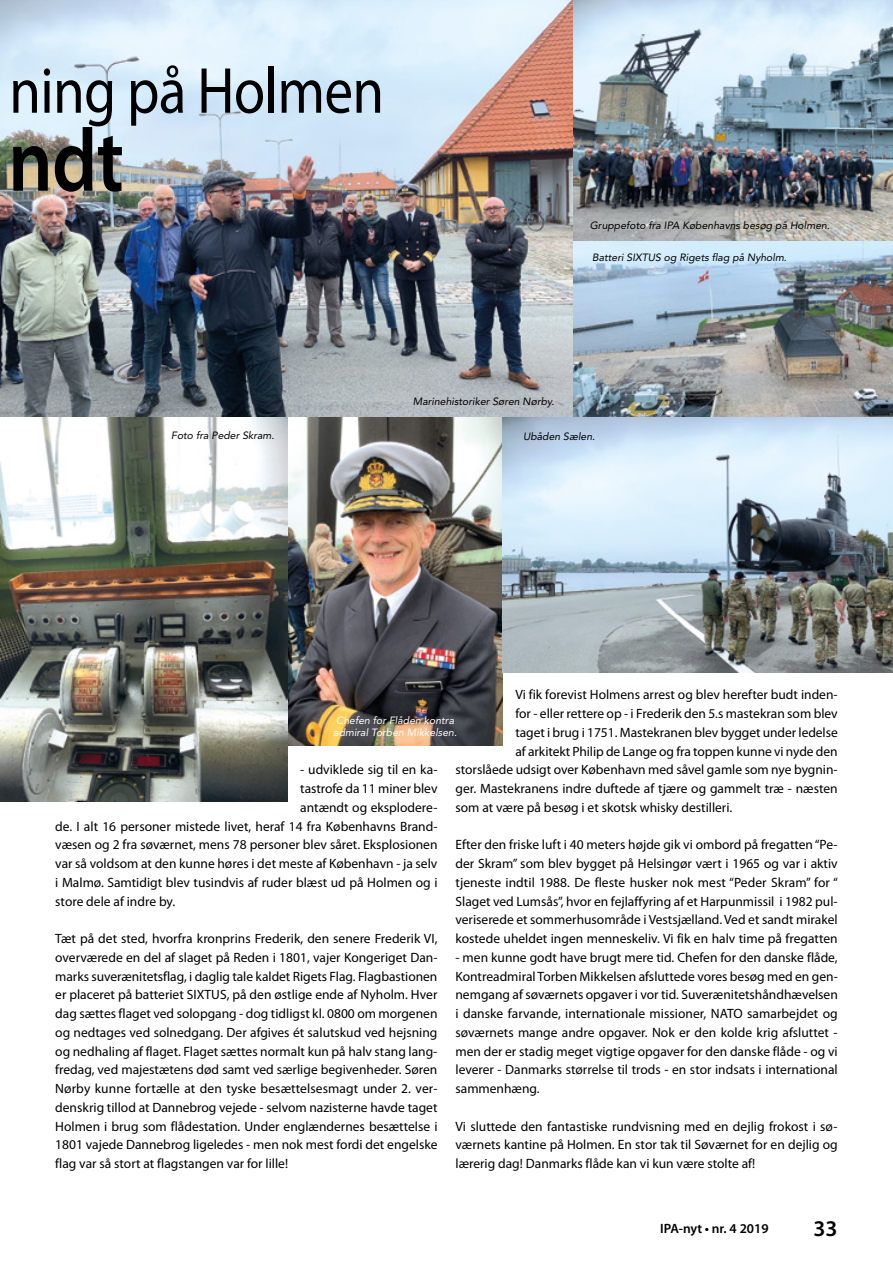
<style>
.page{position:relative;width:893px;height:1263px;background:#fff}
.page>*{position:absolute;margin:0;border:0;box-sizing:border-box;transform-origin:0 0}
.t1{font:600 89.7px "Myriad Pro";color:#000;scale:.87 1}
.t2{font:65.55px "Myriad Pro";letter-spacing:-.01em;color:#000;scale:.87 1}
.t3{font:600 22.5px "Myriad Pro";color:#000}
.t4{font:13.5px/18.8px "Myriad Pro";color:#000;text-align:justify}
.t5{font:600 13.5px "Myriad Pro";color:#000}
.t6{font:italic 10.5px "Avenir LT Std";color:#000}
.t7{font:italic 10.5px/12px "Avenir LT Std";color:#fff}
</style>
<div class="page">
<img style="left:0;top:0;width:574px;height:418px">
<img style="left:574px;top:0;width:319px;height:418px">
<img style="left:287px;top:418px;width:216px;height:327px">
<img style="left:0;top:418px;width:287px;height:383px">
<img style="left:503px;top:418px;width:390px;height:255px">
<h2 class="t2" style="left:9px;top:55px;width:432px">ning på Holmen</h2>
<h1 class="t1" style="left:8px;top:104px;width:135px">ndt</h1>
<p class="t6" style="left:590px;top:220px;width:242px">Gruppefoto fra IPA Københavns besøg på Holmen.</p>
<p class="t6" style="left:592px;top:251px;width:196px">Batteri SIXTUS og Rigets flag på Nyholm.</p>
<p class="t6" style="left:171px;top:429px;width:105px">Foto fra Peder Skram.</p>
<p class="t6" style="left:413px;top:395px;width:143px">Marinehistoriker Søren Nørby.</p>
<p class="t6" style="left:523px;top:430px;width:74px">Ubåden Sælen.</p>
<p class="t4" style="left:515px;top:686px;width:324px">Vi fik forevist Holmens arrest og blev herefter budt inden-</p>
<p class="t4" style="left:515px;top:704px;width:324px">for - eller rettere op - i Frederik den 5.s mastekran som blev</p>
<p class="t4" style="left:515px;top:723px;width:324px">taget i brug i 1751. Mastekranen blev bygget under ledelse</p>
<p class="t4" style="left:515px;top:742px;width:324px">af arkitekt Philip de Lange og fra toppen kunne vi nyde den</p>
<p class="t4" style="left:455px;top:761px;width:384px">storslåede udsigt over København med såvel gamle som nye bygnin-</p>
<p class="t4" style="left:455px;top:779px;width:384px">ger. Mastekranens indre duftede af tjære og gammelt træ - næsten</p>
<p class="t4" style="left:455px;top:798px;width:278px">som at være på besøg i et skotsk whisky destilleri.</p>
<p class="t4" style="left:455px;top:836px;width:384px">Efter den friske luft i 40 meters højde gik vi ombord på fregatten “Pe&shy;der Skram” som blev bygget på Helsingør vært i 1965 og var i aktiv tjeneste indtil 1988. De fleste husker nok mest “Peder Skram” for “ Slaget ved Lumsås”, hvor en fejlaffyring af et Harpunmissil i 1982 pul&shy;veriserede et sommerhusområde i Vestsjælland. Ved et sandt mirakel kostede uheldet ingen menneskeliv. Vi fik en halv time på fregatten</p>
<p class="t4" style="left:455px;top:948px;width:384px">- men kunne godt have brugt mere tid. Chefen for den danske flåde, Kontreadmiral Torben Mikkelsen afsluttede vores besøg med en gen&shy;nemgang af søværnets opgaver i vor tid. Suverænitetshåndhævelsen i danske farvande, internationale missioner, NATO samarbejdet og søværnets mange andre opgaver. Nok er den kolde krig afsluttet - men der er stadig meget vigtige opgaver for den danske flåde - og vi leverer - Danmarks størrelse til trods - en stor indsats i international sammenhæng.</p>
<p class="t4" style="left:455px;top:1117px;width:384px">Vi sluttede den fantastiske rundvisning med en dejlig frokost i sø&shy;værnets kantine på Holmen. En stor tak til Søværnet for en dejlig og lærerig dag! Danmarks flåde kan vi kun være stolte af!</p>
<p class="t7" style="left:333px;top:714px;width:125px">Chefen for Flåden kontra admiral Torben Mikkelsen.</p>
<p class="t4" style="left:300px;top:761px;width:139px">- udviklede sig til en ka-</p>
<p class="t4" style="left:300px;top:779px;width:139px">tastrofe da 11 miner blev</p>
<p class="t4" style="left:300px;top:798px;width:139px">antændt og eksplodere-</p>
<p class="t4" style="left:55px;top:817px;width:384px">de. I alt 16 personer mistede livet, heraf 14 fra Københavns Brand-</p>
<p class="t4" style="left:55px;top:836px;width:384px">væsen og 2 fra søværnet, mens 78 personer blev såret. Eksplosionen</p>
<p class="t4" style="left:55px;top:854px;width:384px">var så voldsom at den kunne høres i det meste af København - ja selv</p>
<p class="t4" style="left:55px;top:873px;width:384px">i Malmø. Samtidigt blev tusindvis af ruder blæst ud på Holmen og i</p>
<p class="t4" style="left:55px;top:892px;width:121px">store dele af indre by.</p>
<p class="t4" style="left:55px;top:929px;width:384px">Tæt på det sted, hvorfra kronprins Frederik, den senere Frederik VI, overværede en del af slaget på Reden i 1801, vajer Kongeriget Dan&shy;marks suverænitetsflag, i daglig tale kaldet Rigets Flag. Flagbastionen er placeret på batteriet SIXTUS, på den østlige ende af Nyholm. Hver dag sættes flaget ved solopgang - dog tidligst kl. 0800 om morgenen og nedtages ved solnedgang. Der afgives ét salutskud ved hejsning og nedhaling af flaget. Flaget sættes normalt kun på halv stang lang&shy;fredag, ved majestætens død samt ved særlige begivenheder. Søren Nørby kunne fortælle at den tyske besættelsesmagt under 2. ver&shy;denskrig tillod at Dannebrog vejede - selvom nazisterne havde taget Holmen i brug som flådestation. Under englændernes besættelse i 1801 vajede Dannebrog ligeledes - men nok mest fordi det engelske flag var så stort at flagstangen var for lille!</p>
<p class="t5" style="left:660px;top:1220px;width:110px">IPA-nyt • nr. 4 2019</p>
<h3 class="t3" style="left:814px;top:1214px;width:26px">33</h3>
</div>
